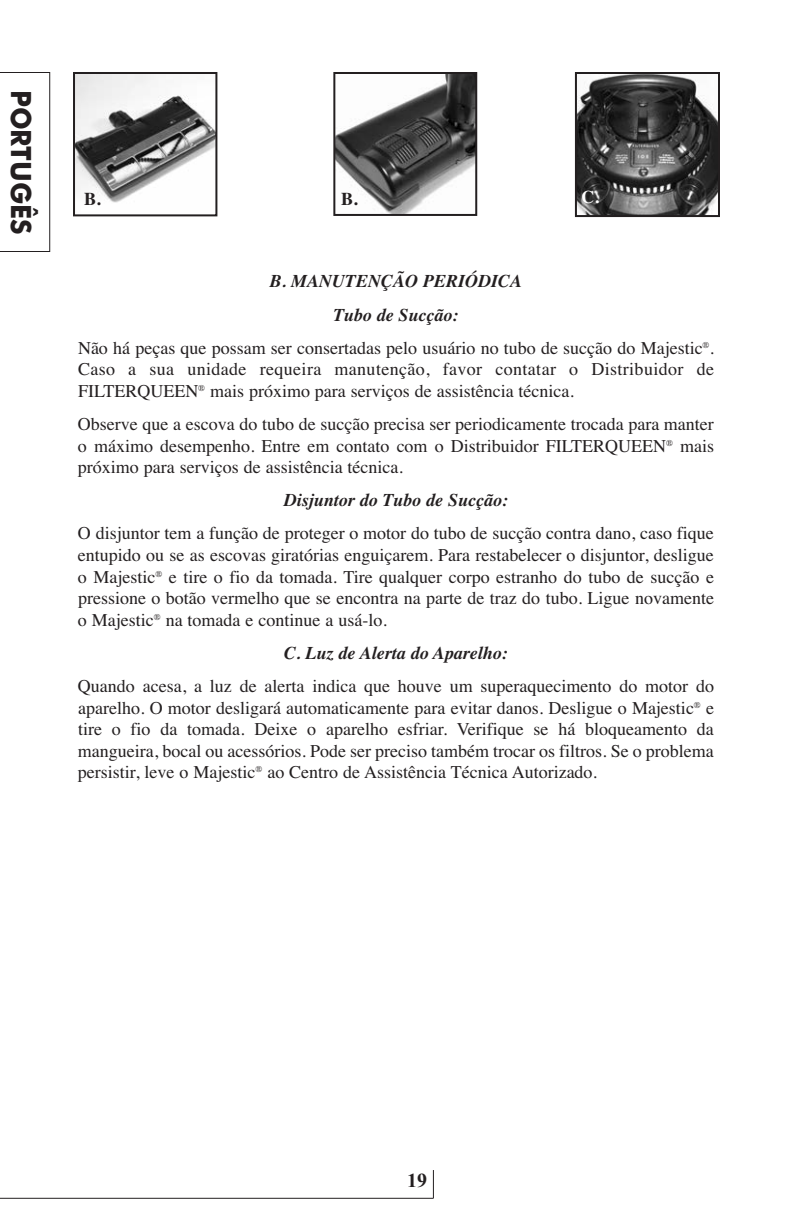
<style>
.page{position:relative;width:792px;height:1224px;background:#fff}
.page>*{position:absolute;margin:0;border:0;box-sizing:border-box;transform-origin:0 0}
.t1{font:700 28px "Futura BT";color:#231f20;scale:.95 1}
.t2{font:700 20px "Times New Roman";color:#231f20}
.t3{font:18px/21.6px "Times";color:#231f20;text-align:justify}
.t4{font:18px/21.6px "Times";letter-spacing:.02em;color:#231f20}
.t5{font:italic 700 18px "Times";color:#231f20}
.t6{font:700 18px "Times";color:#231f20}
.t7{font:700 18px "Times";color:#fff}
.s1{font-weight:700;font-style:italic}
</style>
<div class="page">
<svg style="left:0;top:72px;width:50px;height:180px"></svg>
<hr style="left:0;top:1198px;width:433px;height:1px;background:#231f20">
<svg style="left:433px;top:1170px;width:1px;height:28px"></svg>
<img style="left:76px;top:75px;width:138px;height:128px">
<div style="left:73px;top:72px;width:144px;height:144px;border:2px solid #231f20"></div>
<img style="left:336px;top:75px;width:138px;height:138px">
<div style="left:333px;top:72px;width:144px;height:144px;border:2px solid #231f20"></div>
<img style="left:578px;top:75px;width:139px;height:139px">
<div style="left:575px;top:72px;width:145px;height:145px;border:2px solid #231f20"></div>
<h1 class="t1" style="left:32px;top:90px;width:154px;rotate:90deg">PORTUGÊS</h1>
<p class="t6" style="left:84px;top:188px;width:18px">B.</p>
<p class="t6" style="left:341px;top:188px;width:18px">B.</p>
<p class="t7" style="left:581px;top:186px;width:19px">C.</p>
<p class="t3" style="left:78px;top:265px;width:637px;line-height:33.2px;text-align:center"><span class="s1">B. MANUTENÇÃO PERIÓDICA<br>Tubo de Sucção:<br></span>Não há peças que possam ser consertadas pelo usuário no tubo de sucção do Majestic<sup>®</sup>.</p>
<p class="t4" style="left:78px;top:358px;width:638px">Caso a sua unidade requeira manutenção, favor contatar o Distribuidor de<br>FILTERQUEEN<sup>®</sup> mais próximo para serviços de assistência técnica.</p>
<p class="t3" style="left:78px;top:413px;width:638px">Observe que a escova do tubo de sucção precisa ser periodicamente trocada para manter o máximo desempenho. Entre em contato com o Distribuidor FILTERQUEEN<sup>®</sup> mais próximo para serviços de assistência técnica.</p>
<p class="t5" style="left:284px;top:490px;width:226px">Disjuntor do Tubo de Sucção:</p>
<p class="t3" style="left:78px;top:522px;width:638px">O disjuntor tem a função de proteger o motor do tubo de sucção contra dano, caso fique entupido ou se as escovas giratórias enguiçarem. Para restabelecer o disjuntor, desligue o Majestic<sup>®</sup> e tire o fio da tomada. Tire qualquer corpo estranho do tubo de sucção e pressione o botão vermelho que se encontra na parte de traz do tubo. Ligue novamente o Majestic<sup>®</sup> na tomada e continue a usá-lo.</p>
<p class="t5" style="left:284px;top:642px;width:225px">C. Luz de Alerta do Aparelho:</p>
<p class="t3" style="left:78px;top:675px;width:638px">Quando acesa, a luz de alerta indica que houve um superaquecimento do motor do aparelho. O motor desligará automaticamente para evitar danos. Desligue o Majestic<sup>®</sup> e tire o fio da tomada. Deixe o aparelho esfriar. Verifique se há bloqueamento da mangueira, bocal ou acessórios. Pode ser preciso também trocar os filtros. Se o problema persistir, leve o Majestic<sup>®</sup> ao Centro de Assistência Técnica Autorizado.</p>
<p class="t2" style="left:407px;top:1170px;width:21px">19</p>
</div>
